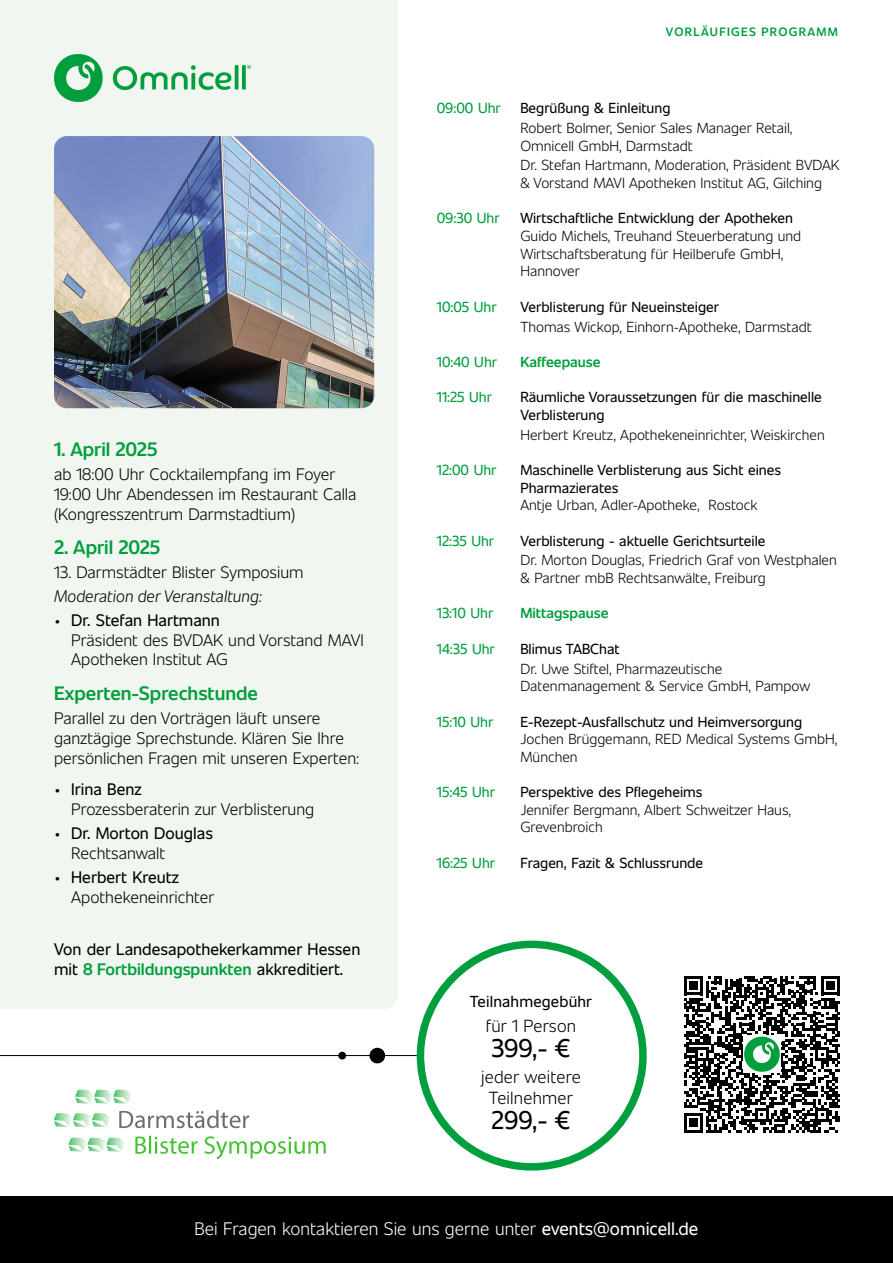
<style>
.page{position:relative;width:893px;height:1263px;background:#fff}
.page>*{position:absolute;margin:0;border:0;box-sizing:border-box;transform-origin:0 0}
.t1{font:25.35px "Unitext";color:#000}
.t2{font:600 19.35px "Unitext";color:#009e3d}
.t3{font:300 18px "Unitext";color:#fff}
.t4{font:300 17.4px/20.9px "Unitext";letter-spacing:.01em;color:#000;text-align:center}
.t5{font:300 16.5px/19.8px "Unitext";color:#000}
.t6{font:16.5px/19.8px "Unitext";color:#000}
.t7{font:italic 300 16.5px "Unitext";color:#000}
.t8{font:15.9px "Unitext";letter-spacing:.01em;color:#000}
.t9{font:300 14.4px/17.7px "Unitext";color:#000}
.t10{font:14.4px/17.7px "Unitext";color:#000}
.t11{font:14.4px "Unitext";color:#009e3d}
.t12{font:600 14.4px "Unitext";color:#009e3d}
.t13{font:600 12px "Unitext";letter-spacing:.11em;color:#009e3d}
.s1{font-weight:600;color:#009e3d}
.s2{font-weight:400}
</style>
<div class="page">
<div style="left:0;top:0;width:397px;height:1009px;background:#f1f7f0"></div>
<div style="left:0;top:1196px;width:893px;height:67px;background:#000"></div>
<svg style="left:53px;top:54px;width:50px;height:49px"></svg>
<svg style="left:113px;top:65px;width:138px;height:25px"></svg>
<img style="left:54px;top:136px;width:320px;height:272px">
<svg style="left:119px;top:1110px;width:130px;height:18px"></svg>
<svg style="left:135px;top:1136px;width:191px;height:23px"></svg>
<img style="left:75px;top:1090px;width:56px;height:13px">
<img style="left:54px;top:1113px;width:56px;height:14px">
<img style="left:69px;top:1138px;width:36px;height:14px">
<img style="left:107px;top:1138px;width:17px;height:14px">
<hr style="left:0;top:1055px;width:419px;height:1px;background:#000">
<svg style="left:369px;top:1048px;width:16px;height:16px"></svg>
<div style="left:338px;top:1052px;width:8px;height:7px;background:#000;border-radius:50%"></div>
<svg style="left:420px;top:940px;width:227px;height:231px"></svg>
<svg style="left:684px;top:976px;width:156px;height:156px"></svg>
<h2 class="t2" style="left:54px;top:435px;width:105px">1. April 2025</h2>
<p class="t5" style="left:54px;top:463px;width:304px">ab 18:00 Uhr Cocktailempfang im Foyer<br>19:00 Uhr Abendessen im Restaurant Calla (Kongresszentrum Darmstadtium)</p>
<h2 class="t2" style="left:54px;top:533px;width:108px">2. April 2025</h2>
<p class="t5" style="left:54px;top:561px;width:251px">13. Darmstädter Blister Symposium</p>
<p class="t7" style="left:54px;top:584px;width:210px">Moderation der Veranstaltung:</p>
<p class="t6" style="left:54px;top:609px;width:167px">• Dr. Stefan Hartmann</p>
<p class="t5" style="left:71px;top:629px;width:294px">Präsident des BVDAK und Vorstand MAVI<br>Apotheken Institut AG</p>
<h2 class="t2" style="left:54px;top:679px;width:206px">Experten-Sprechstunde</h2>
<p class="t5" style="left:54px;top:707px;width:307px">Parallel zu den Vorträgen läuft unsere ganztägige Sprechstunde. Klären Sie Ihre persönlichen Fragen mit unseren Experten:</p>
<p class="t6" style="left:54px;top:778px;width:89px">• Irina Benz</p>
<p class="t5" style="left:71px;top:798px;width:245px">Prozessberaterin zur Verblisterung</p>
<p class="t6" style="left:54px;top:822px;width:161px">• Dr. Morton Douglas</p>
<p class="t5" style="left:71px;top:842px;width:96px">Rechtsanwalt</p>
<p class="t6" style="left:54px;top:866px;width:127px">• Herbert Kreutz</p>
<p class="t5" style="left:71px;top:886px;width:145px">Apothekeneinrichter</p>
<p class="t6" style="left:54px;top:939px;width:308px">Von der Landesapothekerkammer Hessen mit <span class="s1">8 Fortbildungspunkten</span> akkreditiert.</p>
<p class="t13" style="left:666px;top:23px;width:174px">VORLÄUFIGES PROGRAMM</p>
<p class="t11" style="left:437px;top:97px;width:65px">09:00 Uhr</p>
<p class="t10" style="left:520px;top:98px;width:152px">Begrüßung &amp; Einleitung</p>
<p class="t9" style="left:520px;top:118px;width:274px">Robert Bolmer, Senior Sales Manager Retail,<br>Omnicell GmbH, Darmstadt</p>
<p class="t9" style="left:520px;top:156px;width:321px">Dr. Stefan Hartmann, Moderation, Präsident BVDAK &amp; Vorstand MAVI Apotheken Institut AG, Gilching</p>
<p class="t11" style="left:437px;top:208px;width:64px">09:30 Uhr</p>
<p class="t10" style="left:520px;top:209px;width:274px">Wirtschaftliche Entwicklung der Apotheken</p>
<p class="t9" style="left:520px;top:226px;width:282px">Guido Michels, Treuhand Steuerberatung und<br>Wirtschaftsberatung für Heilberufe GmbH,<br>Hannover</p>
<p class="t11" style="left:437px;top:296px;width:61px">10:05 Uhr</p>
<p class="t10" style="left:520px;top:297px;width:200px">Verblisterung für Neueinsteiger</p>
<p class="t9" style="left:520px;top:317px;width:293px">Thomas Wickop, Einhorn-Apotheke, Darmstadt</p>
<p class="t11" style="left:437px;top:351px;width:62px">10:40 Uhr</p>
<p class="t12" style="left:520px;top:351px;width:82px">Kaffeepause</p>
<p class="t11" style="left:437px;top:387px;width:57px">11:25 Uhr</p>
<p class="t10" style="left:520px;top:387px;width:303px">Räumliche Voraussetzungen für die maschinelle<br>Verblisterung</p>
<p class="t9" style="left:520px;top:425px;width:306px">Herbert Kreutz, Apothekeneinrichter, Weiskirchen</p>
<p class="t11" style="left:437px;top:459px;width:61px">12:00 Uhr</p>
<p class="t10" style="left:520px;top:460px;width:262px">Maschinelle Verblisterung aus Sicht eines<br>Pharmazierates</p>
<p class="t9" style="left:520px;top:495px;width:239px">Antje Urban, Adler-Apotheke, Rostock</p>
<p class="t11" style="left:437px;top:530px;width:59px">12:35 Uhr</p>
<p class="t10" style="left:520px;top:531px;width:247px">Verblisterung - aktuelle Gerichtsurteile</p>
<p class="t9" style="left:520px;top:551px;width:318px">Dr. Morton Douglas, Friedrich Graf von Westphalen &amp; Partner mbB Rechtsanwälte, Freiburg</p>
<p class="t11" style="left:437px;top:603px;width:58px">13:10 Uhr</p>
<p class="t12" style="left:520px;top:603px;width:90px">Mittagspause</p>
<p class="t11" style="left:437px;top:638px;width:59px">14:35 Uhr</p>
<p class="t10" style="left:520px;top:639px;width:101px">Blimus TABChat</p>
<p class="t9" style="left:520px;top:659px;width:291px">Dr. Uwe Stiftel, Pharmazeutische<br>Datenmanagement &amp; Service GmbH, Pampow</p>
<p class="t11" style="left:437px;top:711px;width:58px">15:10 Uhr</p>
<p class="t10" style="left:520px;top:712px;width:283px">E-Rezept-Ausfallschutz und Heimversorgung</p>
<p class="t9" style="left:520px;top:729px;width:318px">Jochen Brüggemann, RED Medical Systems GmbH,<br>München</p>
<p class="t11" style="left:437px;top:782px;width:60px">15:45 Uhr</p>
<p class="t10" style="left:520px;top:782px;width:184px">Perspektive des Pflegeheims</p>
<p class="t9" style="left:520px;top:800px;width:272px">Jennifer Bergmann, Albert Schweitzer Haus,<br>Grevenbroich</p>
<p class="t11" style="left:437px;top:852px;width:60px">16:25 Uhr</p>
<p class="t10" style="left:520px;top:853px;width:184px">Fragen, Fazit &amp; Schlussrunde</p>
<p class="t8" style="left:470px;top:990px;width:124px">Teilnahmegebühr</p>
<p class="t4" style="left:486px;top:1014px;width:92px">für 1 Person</p>
<h1 class="t1" style="left:491px;top:1030px;width:81px">399,- €</h1>
<p class="t4" style="left:481px;top:1065px;width:101px">jeder weitere<br>Teilnehmer</p>
<h1 class="t1" style="left:491px;top:1102px;width:81px">299,- €</h1>
<p class="t3" style="left:195px;top:1216px;width:505px">Bei Fragen kontaktieren Sie uns gerne unter <span class="s2">events@omnicell.de</span></p>
</div>
